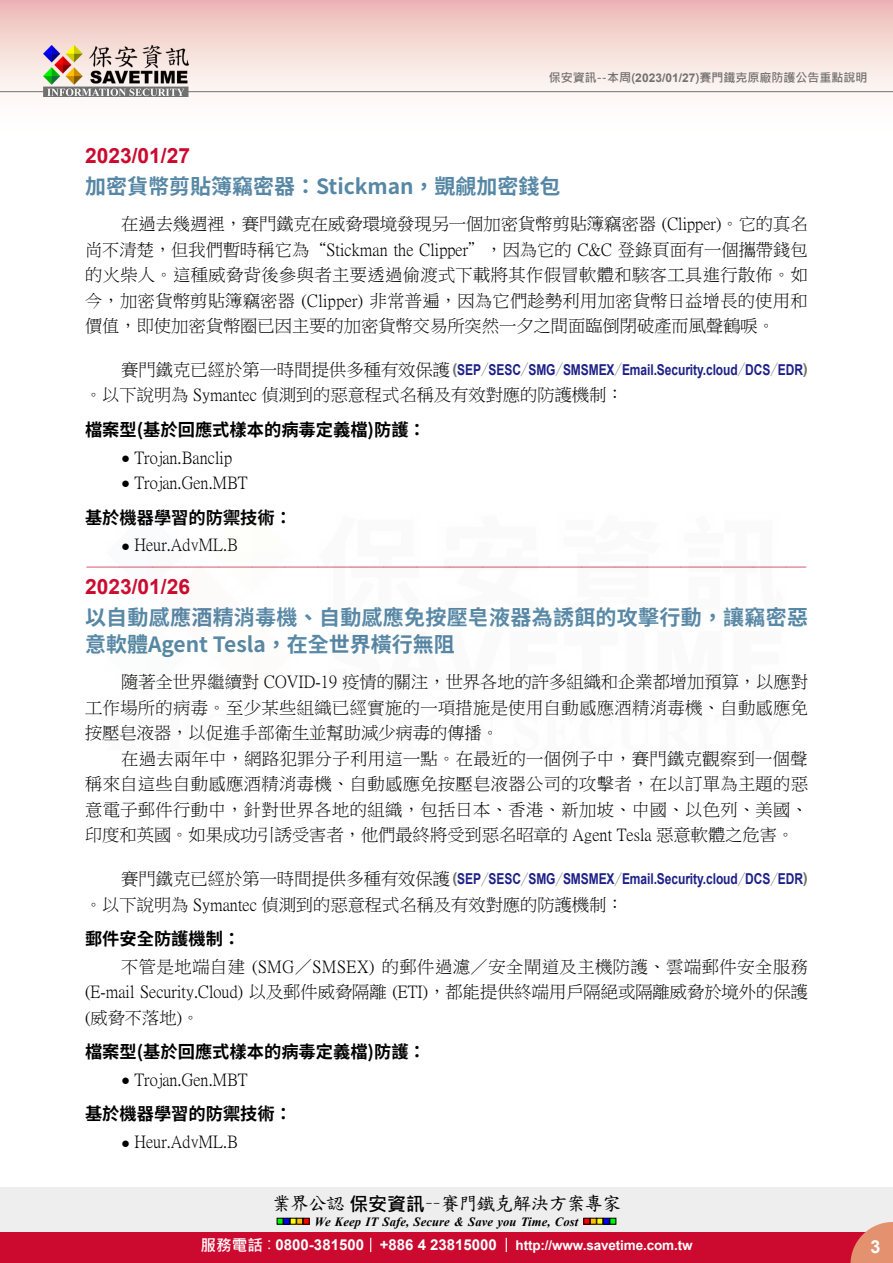
<style>
.page{position:relative;width:893px;height:1263px;background:#fff}
.page>*{position:absolute;margin:0;border:0;box-sizing:border-box;transform-origin:0 0}
.t1{font:700 21px/27px "Source Han Sans TW";color:#5687a5}
.t2{font:700 21px "Arial";color:#cc0a2f}
.t3{font:18.9px "DF Kai Shu SB Estd BF";letter-spacing:-.05em;color:#000}
.t4{font:700 18px "Arial";color:#fff}
.t5{font:17.25px/25.5px "P Ming Li U";color:#000;text-align:justify}
.t6{font:700 17.25px "Source Han Sans TW";color:#000}
.t7{font:16.5px "DF Kai Shu SB Estd BF";color:#cc0a2f}
.t8{font:700 15px "Arial";letter-spacing:-.005em;color:#1d2088;scale:.8 1}
.t9{font:700 13.5px "Arial";letter-spacing:-.01em;color:#fff}
.t10{font:italic 700 12.6px "Times New Roman";letter-spacing:.005em;color:#000}
.t11{font:700 12px "Microsoft Jheng Hei";color:#727171}
.s1{font-family:"Arial"}
.s2{font-family:"P Ming Li U";font-weight:400;font-size:17.25px;color:#000}
.s3{color:#727171}
.s4{font-family:"Source Han Sans TW";font-weight:800;color:#727171}
.s5{font-family:"Arial";font-size:15px}
.s6{font-family:"Microsoft Jheng Hei";font-weight:700}
.s7{font-family:"Microsoft Jheng Hei";font-size:15.6px}
.s8{font-family:"Microsoft Jheng Hei";font-weight:400;font-size:15.6px}
.s9{font-size:15px}
</style>
<div class="page">
<div style="left:0;top:1187px;width:893px;height:49px;background:#eee"></div>
<svg style="left:277px;top:1218px;width:32px;height:6px"></svg>
<svg style="left:584px;top:1218px;width:32px;height:6px"></svg>
<div style="left:0;top:1232px;width:893px;height:31px;background:#cc0a2f"></div>
<svg style="left:850px;top:1222px;width:43px;height:41px"></svg>
<svg style="left:370px;top:1238px;width:1px;height:14px"></svg>
<svg style="left:506px;top:1238px;width:1px;height:14px"></svg>
<div style="left:0;top:0;width:893px;height:141px;background:linear-gradient(to bottom,#efc0bb,#fff)"></div>
<hr style="left:0;top:91px;width:893px;height:1px;background:#727171">
<img style="left:44px;top:46px;width:145px;height:51px">
<p class="t11" style="left:549px;top:70px;width:320px">保安資訊--本周(<span class="s1">2023/01/27</span>)賽門鐵克原廠防護公告重點說明</p>
<p class="t2" style="left:85px;top:140px;width:107px">2023/01/27</p>
<p class="t1" style="left:85px;top:174px;width:477px">加密貨幣剪貼簿竊密器：Stickman，覬覦加密錢包</p>
<p class="t5" style="left:85px;top:211px;width:725px;text-indent:36px">在過去幾週裡，賽門鐵克在威脅環境發現另一個加密貨幣剪貼簿竊密器 (Clipper)。它的真名尚不清楚，但我們暫時稱它為“Stickman the Clipper”，因為它的 C&amp;C 登錄頁面有一個攜帶錢包的火柴人。這種威脅背後參與者主要透過偷渡式下載將其作假冒軟體和駭客工具進行散佈。如今，加密貨幣剪貼簿竊密器 (Clipper) 非常普遍，因為它們趁勢利用加密貨幣日益增長的使用和價值，即使加密貨幣圈已因主要的加密貨幣交易所突然一夕之間面臨倒閉破產而風聲鶴唳。</p>
<p class="t8" style="left:121px;top:359px;width:860px"><span class="s2">賽門鐵克已經於第一時間提供多種有效保護</span><span class="s3">(</span>SEP<span class="s4">／</span>SESC<span class="s4">／</span>SMG<span class="s4">／</span>SMSMEX<span class="s4">／</span>Email.Security.cloud<span class="s4">／</span>DCS<span class="s4">／</span>EDR<span class="s3">)</span></p>
<p class="t5" style="left:85px;top:382px;width:540px">。以下說明為 Symantec 偵測到的惡意程式名稱及有效對應的防護機制：</p>
<p class="t6" style="left:85px;top:420px;width:342px">檔案型(基於回應式樣本的病毒定義檔)防護：</p>
<p class="t5" style="left:121px;top:445px;width:112px"><span class="s5">●</span> Trojan.Banclip</p>
<p class="t5" style="left:121px;top:470px;width:128px"><span class="s5">●</span> Trojan.Gen.MBT</p>
<p class="t6" style="left:85px;top:507px;width:209px">基於機器學習的防禦技術：</p>
<p class="t5" style="left:121px;top:532px;width:118px"><span class="s5">●</span> Heur.AdvML.B</p>
<p class="t7" style="left:86px;top:558px;width:723px">-------------------------------------------------------------------------------------------------------------</p>
<p class="t2" style="left:85px;top:571px;width:107px">2023/01/26</p>
<p class="t1" style="left:85px;top:605px;width:725px">以自動感應酒精消毒機、自動感應免按壓皂液器為誘餌的攻擊行動，讓竊密惡意軟體Agent Tesla，在全世界橫行無阻</p>
<p class="t5" style="left:85px;top:669px;width:725px;text-indent:36px">隨著全世界繼續對 COVID-19 疫情的關注，世界各地的許多組織和企業都增加預算，以應對工作場所的病毒。至少某些組織已經實施的一項措施是使用自動感應酒精消毒機、自動感應免按壓皂液器，以促進手部衛生並幫助減少病毒的傳播。</p>
<p class="t5" style="left:85px;top:746px;width:725px;text-indent:36px">在過去兩年中，網路犯罪分子利用這一點。在最近的一個例子中，賽門鐵克觀察到一個聲稱來自這些自動感應酒精消毒機、自動感應免按壓皂液器公司的攻擊者，在以訂單為主題的惡意電子郵件行動中，針對世界各地的組織，包括日本、香港、新加坡、中國、以色列、美國、印度和英國。如果成功引誘受害者，他們最終將受到惡名昭章的 Agent Tesla 惡意軟體之危害。</p>
<p class="t8" style="left:121px;top:868px;width:860px"><span class="s2">賽門鐵克已經於第一時間提供多種有效保護</span><span class="s3">(</span>SEP<span class="s4">／</span>SESC<span class="s4">／</span>SMG<span class="s4">／</span>SMSMEX<span class="s4">／</span>Email.Security.cloud<span class="s4">／</span>DCS<span class="s4">／</span>EDR<span class="s3">)</span></p>
<p class="t5" style="left:85px;top:891px;width:540px">。以下說明為 Symantec 偵測到的惡意程式名稱及有效對應的防護機制：</p>
<p class="t6" style="left:85px;top:929px;width:157px">郵件安全防護機制：</p>
<p class="t5" style="left:85px;top:954px;width:724px;text-indent:36px">不管是地端自建 (SMG／SMSEX) 的郵件過濾／安全閘道及主機防護、雲端郵件安全服務(E-mail Security.Cloud) 以及郵件威脅隔離 (ETI)，都能提供終端用戶隔絕或隔離威脅於境外的保護(威脅不落地)。</p>
<p class="t6" style="left:85px;top:1042px;width:342px">檔案型(基於回應式樣本的病毒定義檔)防護：</p>
<p class="t5" style="left:121px;top:1067px;width:128px"><span class="s5">●</span> Trojan.Gen.MBT</p>
<p class="t6" style="left:85px;top:1104px;width:209px">基於機器學習的防禦技術：</p>
<p class="t5" style="left:121px;top:1129px;width:118px"><span class="s5">●</span> Heur.AdvML.B</p>
<p class="t3" style="left:272px;top:1194px;width:351px">業界公認<span class="s6">保安資訊</span>－－賽門鐵克解決方案專家</p>
<p class="t10" style="left:315px;top:1212px;width:265px">We Keep IT Safe, Secure &amp; Save you Time, Cost</p>
<p class="t9" style="left:200px;top:1235px;width:494px"><span class="s7">服務電話</span><span class="s8">：</span><span class="s9">0800-381500 +886 4 23815000</span> http://www.savetime.com.tw</p>
<p class="t4" style="left:870px;top:1234px;width:12px">3</p>
</div>
